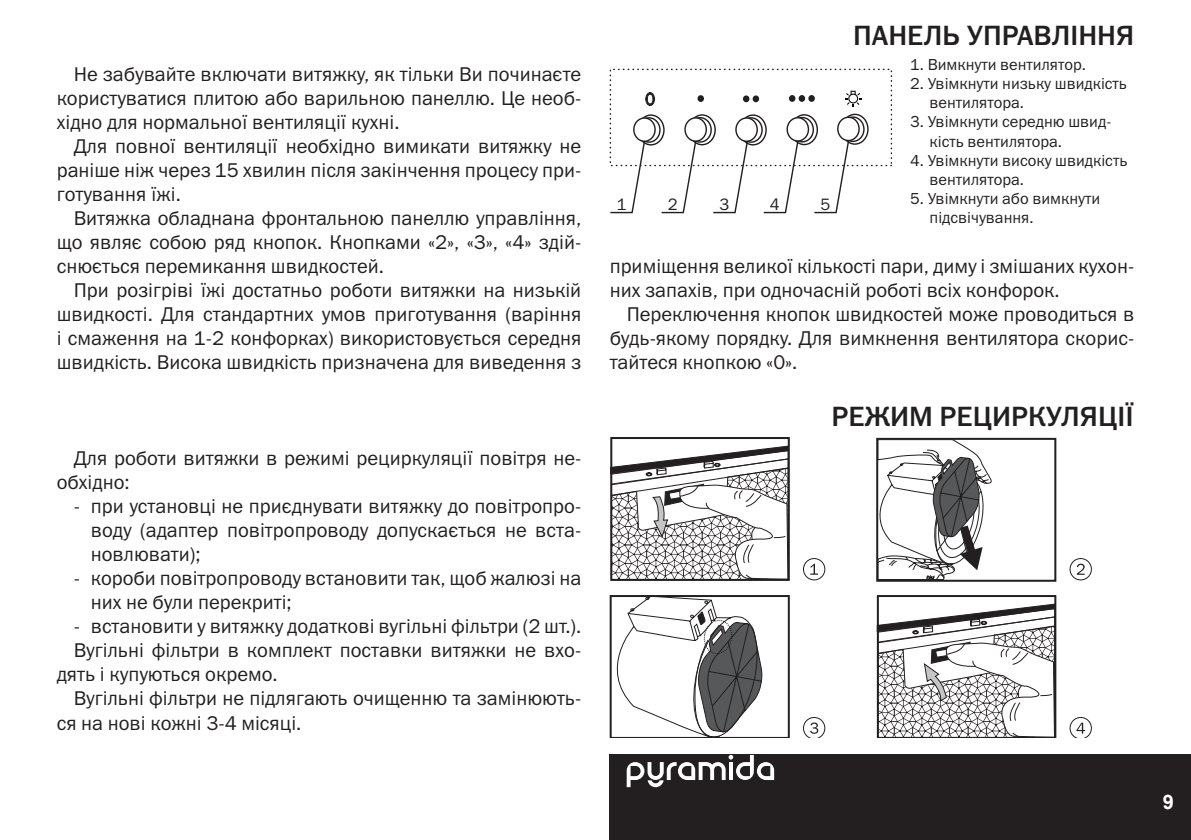
<style>
.page{position:relative;width:1191px;height:840px;background:#fff}
.page>*{position:absolute;margin:0;border:0;box-sizing:border-box;transform-origin:0 0}
.Раздел_Right{font:28px "Franklin Gothic Medium C";color:#231f20}
.Main_text{font:20px/24px "Franklin Gothic Book C";color:#231f20;text-align:justify}
.Main_text_spysok{font:20px/24px "Franklin Gothic Book C";color:#231f20;text-align:justify}
.t1{font:700 20px "Arial";color:#fff}
.t2{font:17px "Franklin Gothic";color:#231f20}
.Snosky{font:16px/19.2px "Franklin Gothic Book C";color:#231f20}
</style>
<div class="page">
<div style="left:609px;top:754px;width:582px;height:85px;background:#231f20"></div>
<svg style="left:626px;top:754px;width:148px;height:32px"></svg>
<svg style="left:638px;top:115px;width:26px;height:30px"></svg>
<div style="left:637px;top:114px;width:27px;height:31px;border:1px solid #231f20;border-radius:50%"></div>
<svg style="left:638px;top:118px;width:22px;height:24px"></svg>
<div style="left:637px;top:117px;width:23px;height:26px;border:1px solid #231f20;border-radius:50%"></div>
<div style="left:634px;top:118px;width:21px;height:23px;background:#fff;border-radius:50%"></div>
<div style="left:633px;top:117px;width:23px;height:25px;border:1px solid #231f20;border-radius:50%"></div>
<svg style="left:689px;top:115px;width:26px;height:30px"></svg>
<div style="left:688px;top:114px;width:28px;height:31px;border:1px solid #231f20;border-radius:50%"></div>
<svg style="left:689px;top:118px;width:22px;height:24px"></svg>
<div style="left:688px;top:117px;width:24px;height:26px;border:1px solid #231f20;border-radius:50%"></div>
<div style="left:685px;top:118px;width:21px;height:23px;background:#fff;border-radius:50%"></div>
<div style="left:684px;top:117px;width:23px;height:25px;border:1px solid #231f20;border-radius:50%"></div>
<svg style="left:740px;top:115px;width:26px;height:30px"></svg>
<div style="left:739px;top:114px;width:28px;height:31px;border:1px solid #231f20;border-radius:50%"></div>
<svg style="left:740px;top:118px;width:22px;height:24px"></svg>
<div style="left:739px;top:117px;width:24px;height:26px;border:1px solid #231f20;border-radius:50%"></div>
<div style="left:736px;top:118px;width:21px;height:23px;background:#fff;border-radius:50%"></div>
<div style="left:735px;top:117px;width:23px;height:25px;border:1px solid #231f20;border-radius:50%"></div>
<svg style="left:791px;top:115px;width:26px;height:29px"></svg>
<div style="left:790px;top:114px;width:28px;height:31px;border:1px solid #231f20;border-radius:50%"></div>
<svg style="left:791px;top:117px;width:22px;height:25px"></svg>
<div style="left:790px;top:117px;width:24px;height:25px;border:1px solid #231f20;border-radius:50%"></div>
<div style="left:787px;top:118px;width:21px;height:23px;background:#fff;border-radius:50%"></div>
<div style="left:786px;top:117px;width:23px;height:25px;border:1px solid #231f20;border-radius:50%"></div>
<svg style="left:842px;top:114px;width:26px;height:30px"></svg>
<div style="left:841px;top:114px;width:27px;height:31px;border:1px solid #231f20;border-radius:50%"></div>
<svg style="left:842px;top:117px;width:22px;height:24px"></svg>
<div style="left:841px;top:116px;width:23px;height:26px;border:1px solid #231f20;border-radius:50%"></div>
<div style="left:838px;top:117px;width:21px;height:23px;background:#fff;border-radius:50%"></div>
<div style="left:837px;top:116px;width:22px;height:25px;border:1px solid #231f20;border-radius:50%"></div>
<svg style="left:609px;top:139px;width:37px;height:75px"></svg>
<svg style="left:660px;top:139px;width:37px;height:75px"></svg>
<svg style="left:762px;top:139px;width:37px;height:75px"></svg>
<svg style="left:712px;top:139px;width:37px;height:75px"></svg>
<svg style="left:813px;top:139px;width:37px;height:75px"></svg>
<div style="left:697px;top:95px;width:7px;height:7px;background:#231f20;border-radius:50%"></div>
<div style="left:752px;top:95px;width:7px;height:7px;background:#231f20;border-radius:50%"></div>
<div style="left:743px;top:95px;width:6px;height:7px;background:#231f20;border-radius:50%"></div>
<div style="left:808px;top:95px;width:7px;height:7px;background:#231f20;border-radius:50%"></div>
<div style="left:798px;top:95px;width:7px;height:7px;background:#231f20;border-radius:50%"></div>
<div style="left:789px;top:95px;width:6px;height:7px;background:#231f20;border-radius:50%"></div>
<svg style="left:645px;top:92px;width:10px;height:14px"></svg>
<svg style="left:845px;top:91px;width:16px;height:16px"></svg>
<div style="left:610px;top:437px;width:180px;height:143px;border:2px solid #231f20"></div>
<div style="left:877px;top:594px;width:179px;height:143px;border:2px solid #231f20"></div>
<svg style="left:876px;top:603px;width:179px;height:134px"></svg>
<div style="left:876px;top:437px;width:180px;height:144px;border:2px solid #231f20"></div>
<div style="left:1069px;top:557px;width:22px;height:23px;border:1px solid #231f20;border-radius:50%"></div>
<svg style="left:1076px;top:563px;width:8px;height:11px"></svg>
<svg style="left:609px;top:445px;width:217px;height:292px"></svg>
<svg style="left:1069px;top:717px;width:22px;height:20px"></svg>
<svg style="left:876px;top:438px;width:116px;height:142px"></svg>
<p class="Main_text" style="left:57px;top:62px;width:526px;text-indent:17px">Не забувайте включати витяжку, як тільки Ви починаєте користуватися плитою або варильною панеллю. Це необ&shy;хідно для нормальної вентиляції кухні.</p>
<p class="Main_text" style="left:57px;top:134px;width:526px;text-indent:17px">Для повної вентиляції необхідно вимикати витяжку не раніше ніж через 15 хвилин після закінчення процесу при&shy;готування їжі.</p>
<p class="Main_text" style="left:57px;top:206px;width:526px;text-indent:17px">Витяжка обладнана фронтальною панеллю управління, що являє собою ряд кнопок. Кнопками «2», «3», «4» здій&shy;снюється перемикання швидкостей.</p>
<p class="Main_text" style="left:57px;top:278px;width:526px;text-indent:17px">При розігріві їжі достатньо роботи витяжки на низькій швидкості. Для стандартних умов приготування (варіння і смаження на 1-2 конфорках) використовується середня швидкість. Висока швидкість призначена для виведення з</p>
<p class="Main_text" style="left:57px;top:446px;width:526px;text-indent:17px">Для роботи витяжки в режимі рециркуляції повітря не&shy;обхідно:</p>
<p class="Main_text_spysok" style="left:91px;top:494px;width:492px;text-indent:-17px">- при установці не приєднувати витяжку до повітропро&shy;воду (адаптер повітропроводу допускається не вста&shy;новлювати);</p>
<p class="Main_text_spysok" style="left:91px;top:566px;width:492px;text-indent:-17px">- короби повітропроводу встановити так, щоб жалюзі на них не були перекриті;</p>
<p class="Main_text_spysok" style="left:74px;top:614px;width:509px">- встановити у витяжку додаткові вугільні фільтри (2 шт.).</p>
<p class="Main_text" style="left:57px;top:638px;width:526px;text-indent:17px">Вугільні фільтри в комплект поставки витяжки не вхо&shy;дять і купуються окремо.</p>
<p class="Main_text" style="left:57px;top:686px;width:526px;text-indent:17px">Вугільні фільтри не підлягають очищенню та замінюють&shy;ся на нові кожні 3-4 місяці.</p>
<p class="t2" style="left:616px;top:194px;width:11px">1</p>
<p class="t2" style="left:667px;top:194px;width:11px">2</p>
<p class="t2" style="left:719px;top:194px;width:11px">3</p>
<p class="t2" style="left:770px;top:194px;width:11px">4</p>
<p class="t2" style="left:820px;top:194px;width:11px">5</p>
<p class="Раздел_Right" style="left:853px;top:20px;width:282px">ПАНЕЛЬ УПРАВЛІННЯ</p>
<p class="Snosky" style="left:910px;top:54px;width:177px">1. Вимкнути вентилятор.</p>
<p class="Snosky" style="left:929px;top:74px;width:199px;text-indent:-19px">2. Увімкнути низьку швидкість вентилятора.</p>
<p class="Snosky" style="left:929px;top:112px;width:183px;text-indent:-19px">3. Увімкнути середню швид&shy;кість вентилятора.</p>
<p class="Snosky" style="left:929px;top:150px;width:199px;text-indent:-19px">4. Увімкнути високу швидкість вентилятора.</p>
<p class="Snosky" style="left:929px;top:189px;width:172px;text-indent:-19px">5. Увімкнути або вимкнути підсвічування.</p>
<p class="Main_text" style="left:609px;top:254px;width:526px">приміщення великої кількості пари, диму і змішаних кухон&shy;них запахів, при одночасній роботі всіх конфорок.</p>
<p class="Main_text" style="left:609px;top:302px;width:526px;text-indent:17px">Переключення кнопок швидкостей може проводиться в будь-якому порядку. Для вимкнення вентилятора скорис&shy;тайтеся кнопкою «0».</p>
<p class="Раздел_Right" style="left:831px;top:400px;width:304px">РЕЖИМ РЕЦИРКУЛЯЦІЇ</p>
<p class="t1" style="left:1162px;top:788px;width:13px">9</p>
</div>
